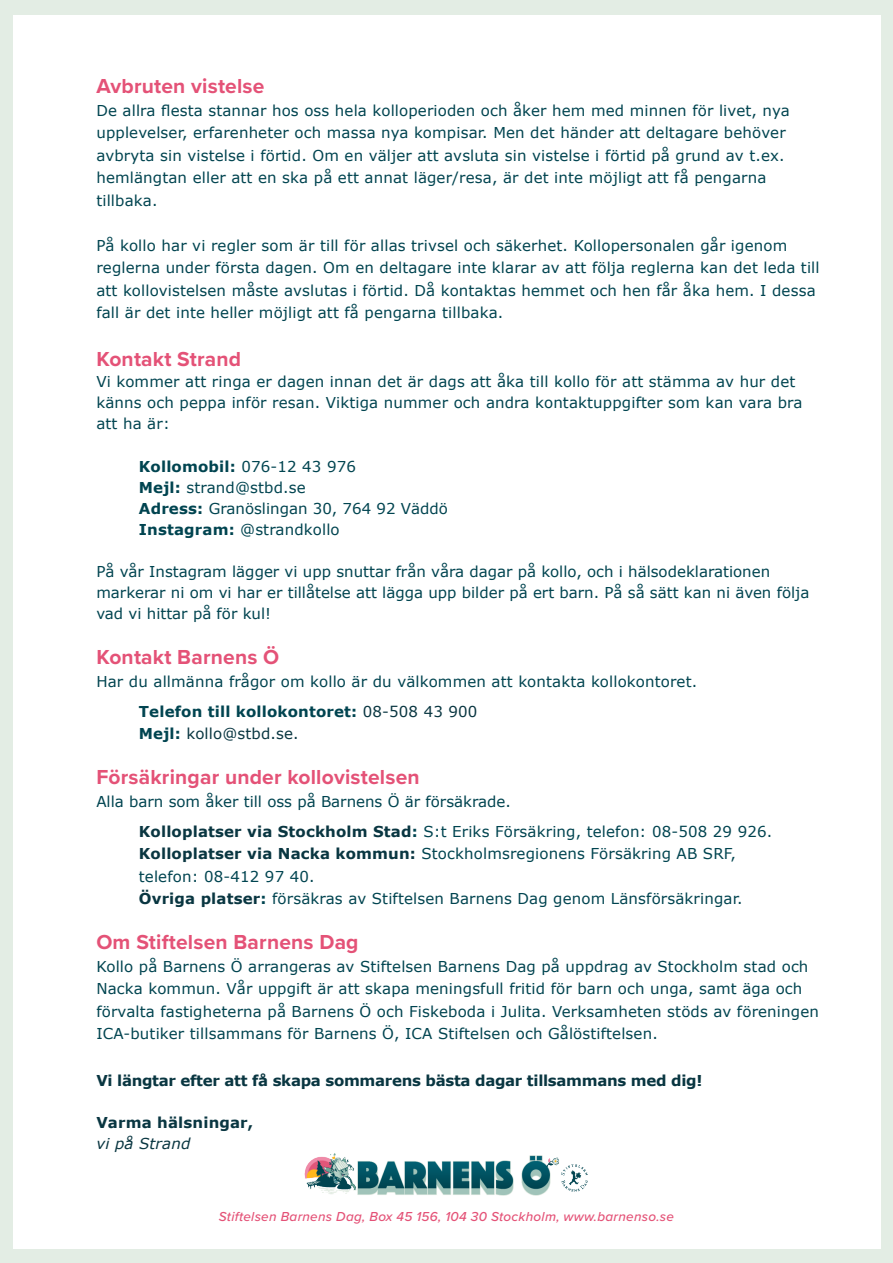
<style>
.page{position:relative;width:893px;height:1263px;background:#e3ede4}
.page>*{position:absolute;margin:0;border:0;box-sizing:border-box;transform-origin:0 0}
.t1{font:700 21px "Proxima Nova";letter-spacing:.01em;color:#e45277}
.t2{font:15px/22.5px "Verdana";letter-spacing:.01em;color:#004450}
.t3{font:700 15px "Verdana";letter-spacing:-.02em;color:#093641}
.t4{font:700 15px "Verdana";letter-spacing:.01em;color:#004450}
.t5{font:15px "Verdana";letter-spacing:.01em;color:#093641}
.t6{font:700 15px "Verdana";letter-spacing:.01em;color:#093641}
.t7{font:italic 15px "Verdana";letter-spacing:.01em;color:#093641}
.t8{font:italic 500 13.5px "Proxima Nova";letter-spacing:.02em;color:#e45277}
.s1{font-weight:400}
.s2{font-weight:700}
.s3{font-weight:400;color:#093641}
.s4{font-weight:700;color:#004450}
.s5{font-weight:700;color:#093641}
</style>
<div class="page">
<div style="left:13px;top:15px;width:867px;height:1233px;background:#fff"></div>
<hr style="left:84px;top:0;width:2px;height:1263px;background:#000">
<img style="left:304px;top:1153px;width:284px;height:43px">
<p class="t1" style="left:96px;top:70px;width:170px">Avbruten vistelse</p>
<p class="t2" style="left:96px;top:99px;width:695px">De allra flesta stannar hos oss hela kolloperioden och åker hem med minnen för livet, nya upplevelser, erfarenheter och massa nya kompisar. Men det händer att deltagare behöver avbryta sin vistelse i förtid. Om en väljer att avsluta sin vistelse i förtid på grund av t.ex. hemlängtan eller att en ska på ett annat läger/resa, är det inte möjligt att få pengarna tillbaka.</p>
<p class="t2" style="left:96px;top:234px;width:725px">På kollo har vi regler som är till för allas trivsel och säkerhet. Kollopersonalen går igenom reglerna under första dagen. Om en deltagare inte klarar av att följa reglerna kan det leda till att kollovistelsen måste avslutas i förtid. Då kontaktas hemmet och hen får åka hem. I dessa fall är det inte heller möjligt att få pengarna tillbaka.</p>
<p class="t1" style="left:96px;top:343px;width:146px">Kontakt Strand</p>
<p class="t2" style="left:96px;top:371px;width:708px;line-height:21px">Vi kommer att ringa er dagen innan det är dags att åka till kollo för att stämma av hur det känns och peppa inför resan. Viktiga nummer och andra kontaktuppgifter som kan vara bra att ha är:</p>
<p class="t4" style="left:139px;top:457px;width:219px">Kollomobil: <span class="s1">076-12 43 976</span></p>
<p class="t2" style="left:139px;top:477px;width:168px"><span class="s2">Mejl:</span> strand@stbd.se</p>
<p class="t2" style="left:139px;top:498px;width:310px"><span class="s2">Adress:</span> Granöslingan 30, 764 92 Väddö</p>
<p class="t2" style="left:139px;top:519px;width:202px"><span class="s2">Instagram:</span> @strandkollo</p>
<p class="t2" style="left:96px;top:561px;width:675px">På vår Instagram lägger vi upp snuttar från våra dagar på kollo, och i hälsodeklarationen</p>
<p class="t2" style="left:96px;top:583px;width:714px;line-height:21px">markerar ni om vi har er tillåtelse att lägga upp bilder på ert barn. På så sätt kan ni även följa vad vi hittar på för kul!</p>
<p class="t1" style="left:96px;top:642px;width:184px">Kontakt Barnens Ö</p>
<p class="t2" style="left:96px;top:670px;width:602px">Har du allmänna frågor om kollo är du välkommen att kontakta kollokontoret.</p>
<p class="t4" style="left:139px;top:702px;width:340px">Telefon till kollokontoret: <span class="s3">08-508 43 900</span></p>
<p class="t5" style="left:139px;top:724px;width:161px"><span class="s4">Mejl:</span> kollo@stbd.se.</p>
<p class="t1" style="left:96px;top:762px;width:325px">Försäkringar under kollovistelsen</p>
<p class="t2" style="left:96px;top:790px;width:416px">Alla barn som åker till oss på Barnens Ö är försäkrade.</p>
<p class="t2" style="left:139px;top:820px;width:635px"><span class="s5">Kolloplatser via Stockholm Stad</span><span class="s2">:</span> S:t Eriks Försäkring, telefon: 08-508 29 926.</p>
<p class="t2" style="left:139px;top:843px;width:598px"><span class="s5">Kolloplatser via Nacka kommun:</span> Stockholmsregionens Försäkring AB SRF,</p>
<p class="t2" style="left:139px;top:865px;width:177px">telefon: 08-412 97 40.</p>
<p class="t2" style="left:139px;top:888px;width:605px"><span class="s5">Övriga platser</span><span class="s2">:</span> försäkras av Stiftelsen Barnens Dag genom Länsförsäkringar.</p>
<p class="t1" style="left:96px;top:927px;width:264px">Om Stiftelsen Barnens Dag</p>
<p class="t2" style="left:96px;top:955px;width:724px">Kollo på Barnens Ö arrangeras av Stiftelsen Barnens Dag på uppdrag av Stockholm stad och Nacka kommun. Vår uppgift är att skapa meningsfull fritid för barn och unga, samt äga och förvalta fastigheterna på Barnens Ö och Fiskeboda i Julita. Verksamheten stöds av föreningen ICA-butiker tillsammans för Barnens Ö, ICA Stiftelsen och Gålöstiftelsen.</p>
<p class="t3" style="left:96px;top:1071px;width:608px">Vi längtar efter att få skapa sommarens bästa dagar tillsammans med dig!</p>
<p class="t6" style="left:96px;top:1113px;width:158px">Varma hälsningar,</p>
<p class="t7" style="left:96px;top:1134px;width:95px">vi på Strand</p>
<p class="t8" style="left:219px;top:1206px;width:457px">Stiftelsen Barnens Dag, Box 45 156, 104 30 Stockholm, www.barnenso.se</p>
</div>
